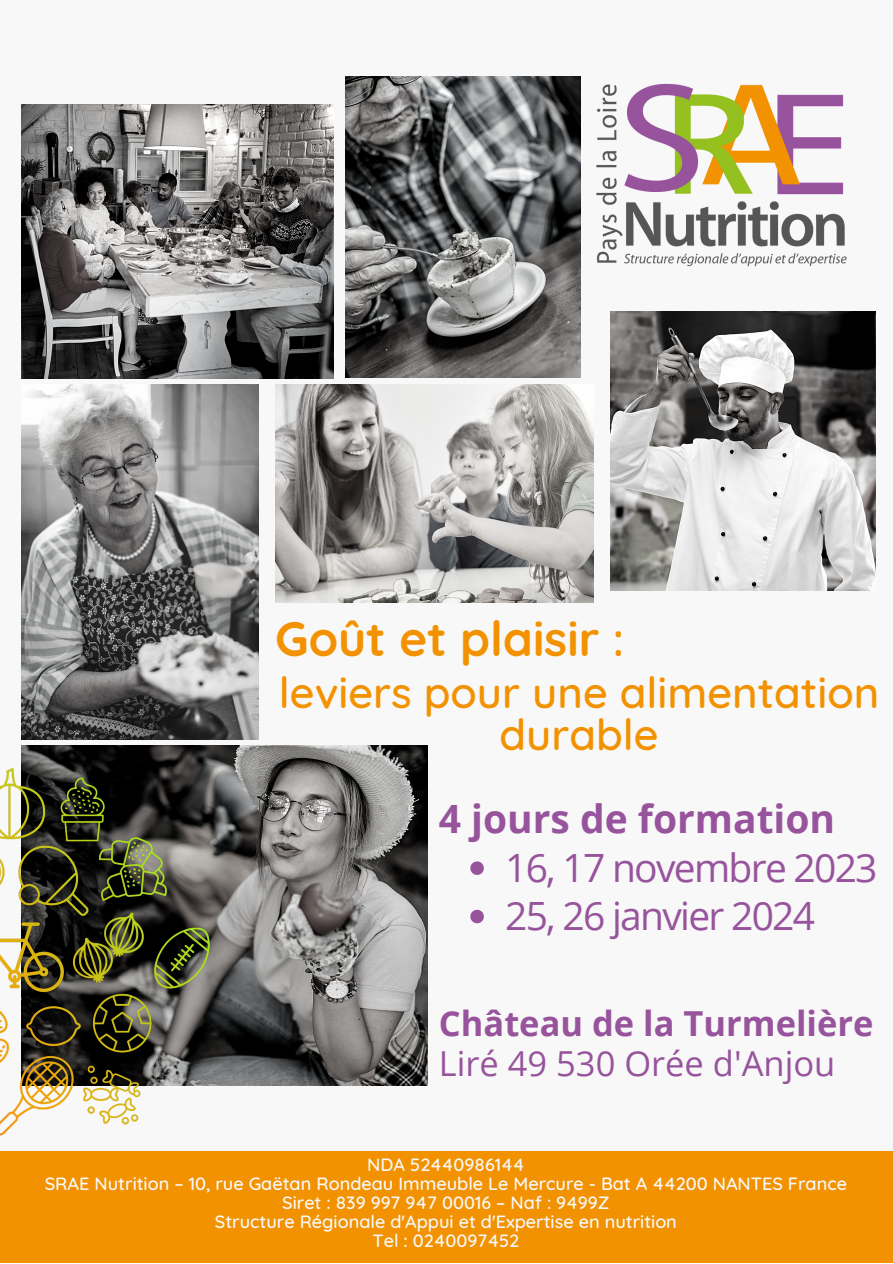
<style>
.page{position:relative;width:893px;height:1264px;background:#fff}
.page>*{position:absolute;margin:0;border:0;box-sizing:border-box;transform-origin:0 0}
.t1{font:700 48px "Quicksand";color:#f39200}
.t2{font:500 43.5px/42.8px "Quicksand";color:#f39200;text-align:center}
.t3{font:39px "Open Sans";letter-spacing:-.045em;color:#97549c}
.t4{font:700 39px "Open Sans";color:#97549c}
.t5{font:700 34.5px "Open Sans";color:#97549c}
.t6{font:34.5px "Open Sans";color:#97549c}
.t7{font:500 18.15px "Quicksand";color:#f8f8f8}
.s1{font-weight:500}
</style>
<div class="page">
<div style="left:0;top:0;width:892px;height:1262px;background:#f8f8f8"></div>
<img style="left:21px;top:105px;width:313px;height:273px">
<img style="left:610px;top:312px;width:265px;height:278px">
<img style="left:21px;top:385px;width:237px;height:354px">
<img style="left:275px;top:385px;width:318px;height:218px">
<div style="left:0;top:1151px;width:892px;height:111px;background:#f39200"></div>
<img style="left:345px;top:77px;width:235px;height:301px">
<img style="left:21px;top:745px;width:406px;height:340px">
<img style="left:596px;top:83px;width:251px;height:184px">
<svg style="left:470px;top:861px;width:14px;height:14px"></svg>
<svg style="left:470px;top:909px;width:14px;height:14px"></svg>
<img style="left:0;top:765px;width:211px;height:371px">
<p class="t1" style="left:275px;top:607px;width:350px">Goût et plaisir <span class="s1">:</span></p>
<p class="t2" style="left:279px;top:670px;width:601px">leviers pour une alimentation durable</p>
<p class="t4" style="left:439px;top:791px;width:398px">4 jours de formation</p>
<p class="t3" style="left:505px;top:840px;width:374px">16, 17 novembre 2023</p>
<p class="t3" style="left:505px;top:888px;width:311px">25, 26 janvier 2024</p>
<p class="t5" style="left:439px;top:999px;width:436px">Château de la Turmelière</p>
<p class="t6" style="left:439px;top:1038px;width:398px">Liré 49 530 Orée d'Anjou</p>
<p class="t7" style="left:367px;top:1152px;width:159px">NDA 52440986144</p>
<p class="t7" style="left:45px;top:1171px;width:803px">SRAE Nutrition – 10, rue Gaëtan Rondeau Immeuble Le Mercure - Bat A 44200 NANTES France</p>
<p class="t7" style="left:282px;top:1190px;width:329px">Siret : 839 997 947 00016 – Naf : 9499Z</p>
<p class="t7" style="left:215px;top:1209px;width:463px">Structure Régionale d'Appui et d'Expertise en nutrition</p>
<p class="t7" style="left:372px;top:1228px;width:148px">Tel : 0240097452</p>
</div>
